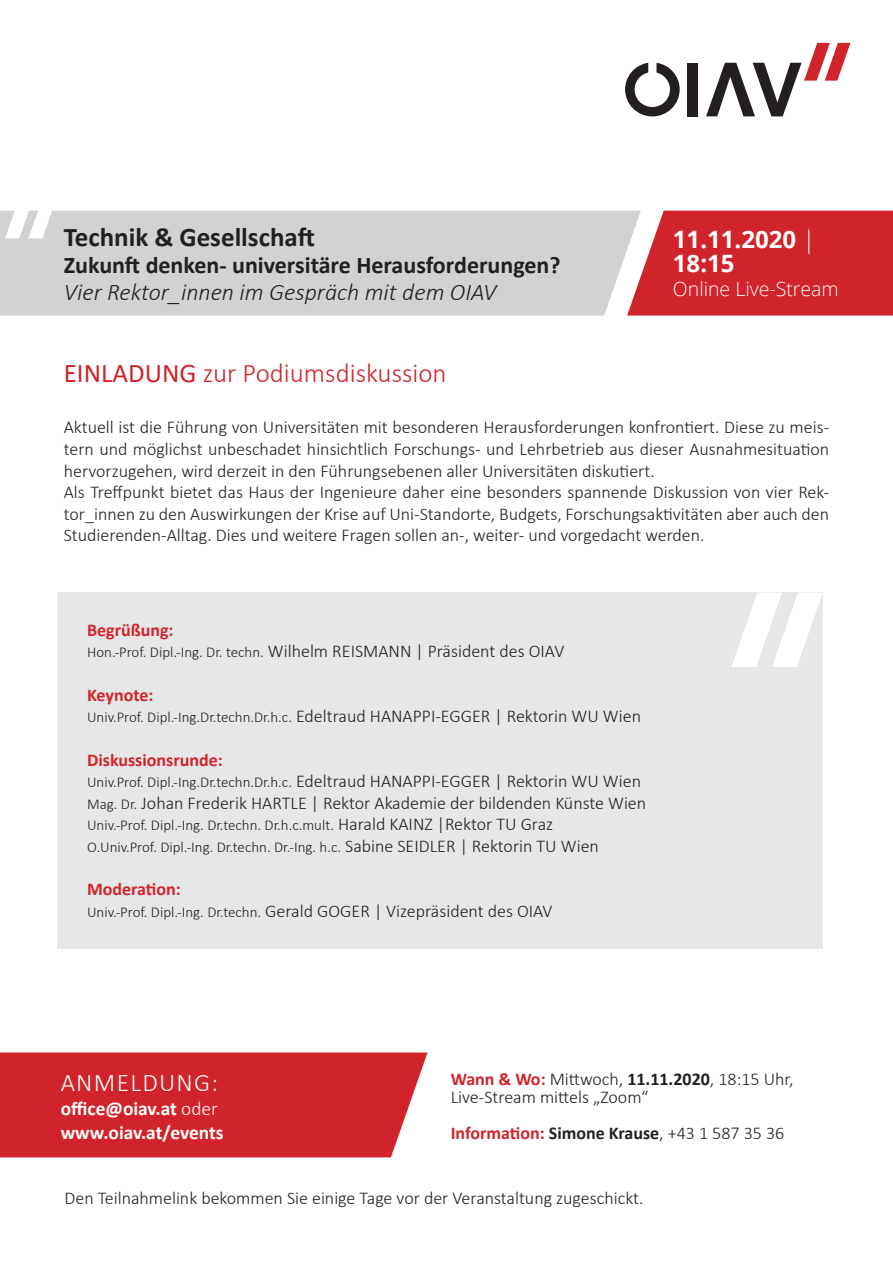
<style>
.page{position:relative;width:893px;height:1263px;background:#fff}
.page>*{position:absolute;margin:0;border:0;box-sizing:border-box;transform-origin:0 0}
.t1{font:300 27px "Calibri";color:#d1232a}
.t2{font:700 27px "Calibri";color:#231f20}
.t3{font:300 25.5px "Calibri";letter-spacing:.05em;color:#fff}
.t4{font:700 24px "Calibri";color:#231f20}
.t5{font:italic 300 24px "Calibri";color:#231f20}
.t6{font:700 24px/24px "Open Sans";color:#fff}
.t7{font:700 19.5px "Calibri";color:#fff}
.t8{font:300 19.5px "Open Sans";color:#fff}
.t9{font:300 18px/21.6px "Calibri";color:#231f20;text-align:justify}
.t10{font:700 18px "Calibri";color:#d1232a}
.t11{font:300 15px "Calibri";color:#231f20}
.s1{font-weight:300}
.s2{font-weight:400}
.s3{font-size:15px}
.s4{font-size:18px}
.s5{font-weight:700;color:#d1232a}
.s6{font-weight:700}
.s7{color:#231f20}
.s8{font-weight:300;color:#231f20}
</style>
<div class="page">
<div style="left:688px;top:63px;width:10px;height:53px;background:#231f20"></div>
<svg style="left:625px;top:63px;width:55px;height:53px"></svg>
<svg style="left:706px;top:43px;width:144px;height:73px"></svg>
<div style="left:0;top:211px;width:627px;height:105px;background:#d1d2d4"></div>
<svg style="left:627px;top:211px;width:266px;height:105px;background:#d33239"></svg>
<div style="left:57px;top:593px;width:766px;height:356px;background:#e6e7e9"></div>
<svg style="left:5px;top:210px;width:52px;height:28px"></svg>
<svg style="left:732px;top:593px;width:91px;height:74px"></svg>
<div style="left:0;top:1052px;width:427px;height:105px;background:#d1232a"></div>
<p class="t2" style="left:64px;top:218px;width:253px">Technik &amp; Gesellschaft</p>
<p class="t4" style="left:64px;top:248px;width:498px">Zukunft denken- universitäre Herausforderungen?</p>
<p class="t5" style="left:64px;top:277px;width:434px">Vier Rektor_innen im Gespräch mit dem OIAV</p>
<p class="t6" style="left:673px;top:227px;width:144px">11.11.2020 <span class="s1">|<br></span>18:15</p>
<p class="t8" style="left:673px;top:276px;width:167px">Online Live-Stream</p>
<p class="t1" style="left:64px;top:356px;width:384px"><span class="s2">EINLADUNG</span> zur Podiumsdiskussion</p>
<p class="t9" style="left:64px;top:416px;width:767px">Aktuell ist die Führung von Universitäten mit besonderen Herausforderungen konfrontiert. Diese zu meis&shy;tern und möglichst unbeschadet hinsichtlich Forschungs- und Lehrbetrieb aus dieser Ausnahmesituation hervorzugehen, wird derzeit in den Führungsebenen aller Universitäten diskutiert.</p>
<p class="t9" style="left:64px;top:481px;width:767px">Als Treffpunkt bietet das Haus der Ingenieure daher eine besonders spannende Diskussion von vier Rek&shy;tor_innen zu den Auswirkungen der Krise auf Uni-Standorte, Budgets, Forschungsaktivitäten aber auch den Studierenden-Alltag. Dies und weitere Fragen sollen an-, weiter- und vorgedacht werden.</p>
<p class="t10" style="left:87px;top:617px;width:88px">Begrüßung:</p>
<p class="t9" style="left:87px;top:640px;width:479px"><span class="s3">Hon.-Prof. Dipl.-Ing. Dr. techn.</span> Wilhelm REISMANN | Präsident des OIAV</p>
<p class="t10" style="left:87px;top:682px;width:68px">Keynote:</p>
<p class="t9" style="left:87px;top:705px;width:555px"><span class="s3">Univ.Prof. Dipl.-Ing.Dr.techn.Dr.h.c.</span> Edeltraud HANAPPI-EGGER | Rektorin WU Wien</p>
<p class="t10" style="left:87px;top:747px;width:137px">Diskussionsrunde:</p>
<p class="t9" style="left:87px;top:770px;width:555px"><span class="s3">Univ.Prof. Dipl.-Ing.Dr.techn.Dr.h.c.</span> Edeltraud HANAPPI-EGGER | Rektorin WU Wien</p>
<p class="t9" style="left:87px;top:792px;width:561px"><span class="s3">Mag. Dr.</span> Johan Frederik HARTLE | Rektor Akademie der bildenden Künste Wien</p>
<p class="t11" style="left:87px;top:816px;width:468px">Univ.-Prof. Dipl.-Ing. Dr.techn. Dr.h.c.mult. <span class="s4">Harald KAINZ |Rektor TU Graz</span></p>
<p class="t11" style="left:87px;top:838px;width:513px">O.Univ.Prof. Dipl.-Ing. Dr.techn. Dr.-Ing. h.c. <span class="s4">Sabine SEIDLER | Rektorin TU Wien</span></p>
<p class="t10" style="left:87px;top:876px;width:95px">Moderation:</p>
<p class="t9" style="left:87px;top:900px;width:467px"><span class="s3">Univ.-Prof. Dipl.-Ing. Dr.techn.</span> Gerald GOGER | Vizepräsident des OIAV</p>
<p class="t3" style="left:61px;top:1066px;width:159px">ANMELDUNG:</p>
<p class="t7" style="left:61px;top:1094px;width:159px">office@oiav.at <span class="s1">oder</span></p>
<p class="t7" style="left:61px;top:1118px;width:165px">www.oiav.at/events</p>
<p class="t9" style="left:451px;top:1068px;width:344px"><span class="s5">Wann &amp; Wo:</span> Mittwoch, <span class="s6">11.11.2020</span>, 18:15 Uhr,</p>
<p class="t9" style="left:451px;top:1086px;width:199px">Live-Stream mittels „Zoom“</p>
<p class="t10" style="left:451px;top:1120px;width:335px">Information: <span class="s7">Simone Krause</span><span class="s8">, +43 1 587 35 36</span></p>
<p class="t9" style="left:65px;top:1186px;width:580px">Den Teilnahmelink bekommen Sie einige Tage vor der Veranstaltung zugeschickt.</p>
</div>
